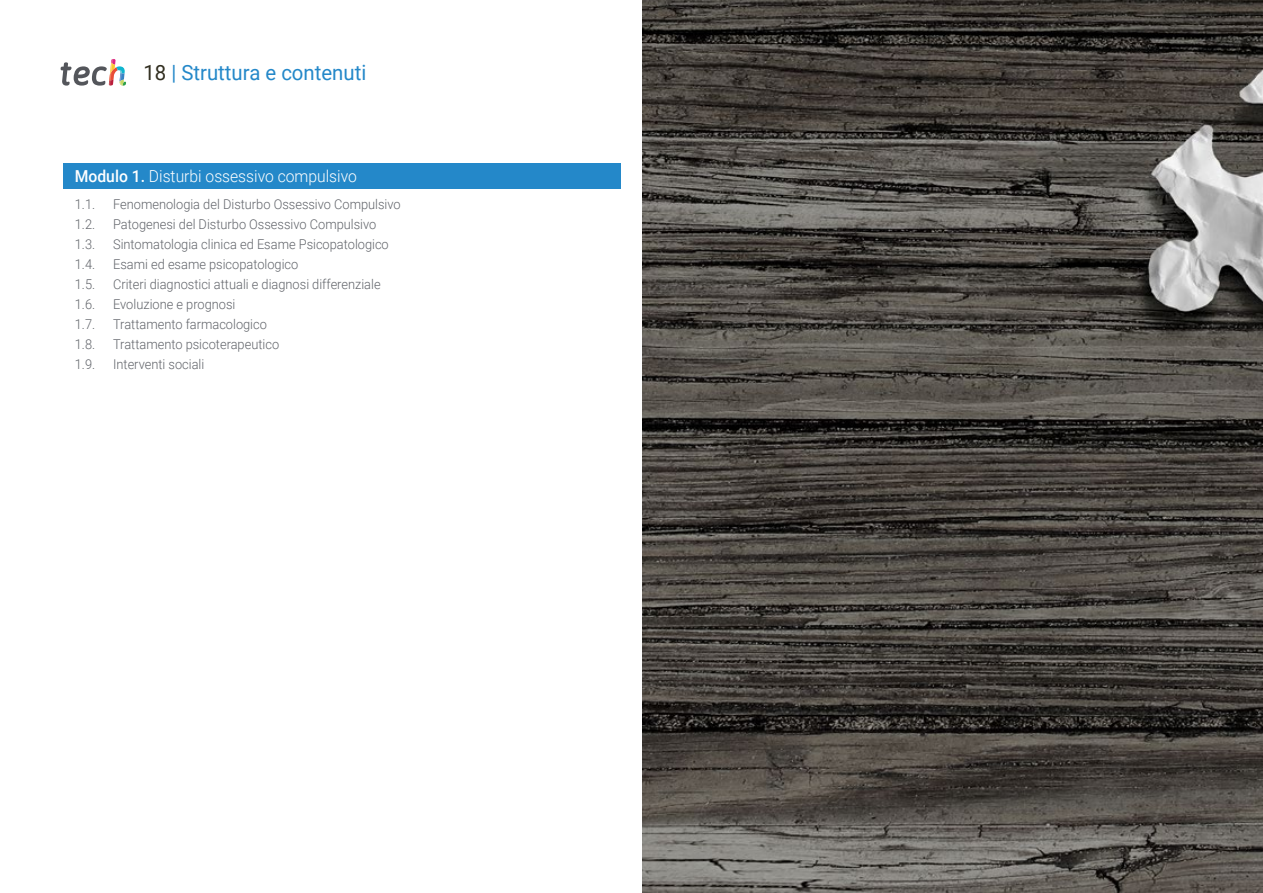
<style>
.page{position:relative;width:1263px;height:893px;background:#fff}
.page>*{position:absolute;margin:0;border:0;box-sizing:border-box;transform-origin:0 0}
.t1{font:21px "Roboto";color:#2488c9}
.t2{font:300 16.5px "Roboto";color:#fff;scale:.95 1}
.t3{font:300 13.5px "Roboto";color:#61646a;scale:.95 1}
.s1{color:#312e20}
.s2{font-weight:500}
</style>
<div class="page">
<div style="left:64px;top:164px;width:557px;height:25px;background:#2488c9"></div>
<img style="left:642px;top:0;width:621px;height:893px">
<svg style="left:61px;top:59px;width:65px;height:27px"></svg>
<h1 class="t1" style="left:144px;top:57px;width:224px"><span class="s1">18</span> | Struttura e contenuti</h1>
<p class="t2" style="left:75px;top:165px;width:298px"><span class="s2">Modulo 1.</span> Disturbi ossessivo compulsivo</p>
<p class="t3" style="left:75px;top:195px;width:23px">1.1.</p>
<p class="t3" style="left:113px;top:195px;width:304px">Fenomenologia del Disturbo Ossessivo Compulsivo</p>
<p class="t3" style="left:75px;top:215px;width:23px">1.2.</p>
<p class="t3" style="left:113px;top:215px;width:279px">Patogenesi del Disturbo Ossessivo Compulsivo</p>
<p class="t3" style="left:75px;top:235px;width:23px">1.3.</p>
<p class="t3" style="left:113px;top:235px;width:292px">Sintomatologia clinica ed Esame Psicopatologico</p>
<p class="t3" style="left:75px;top:255px;width:23px">1.4.</p>
<p class="t3" style="left:113px;top:255px;width:196px">Esami ed esame psicopatologico</p>
<p class="t3" style="left:75px;top:275px;width:23px">1.5.</p>
<p class="t3" style="left:113px;top:275px;width:283px">Criteri diagnostici attuali e diagnosi differenziale</p>
<p class="t3" style="left:75px;top:295px;width:23px">1.6.</p>
<p class="t3" style="left:113px;top:295px;width:130px">Evoluzione e prognosi</p>
<p class="t3" style="left:75px;top:315px;width:23px">1.7.</p>
<p class="t3" style="left:113px;top:315px;width:163px">Trattamento farmacologico</p>
<p class="t3" style="left:75px;top:335px;width:23px">1.8.</p>
<p class="t3" style="left:113px;top:335px;width:176px">Trattamento psicoterapeutico</p>
<p class="t3" style="left:75px;top:355px;width:23px">1.9.</p>
<p class="t3" style="left:113px;top:355px;width:98px">Interventi sociali</p>
</div>
